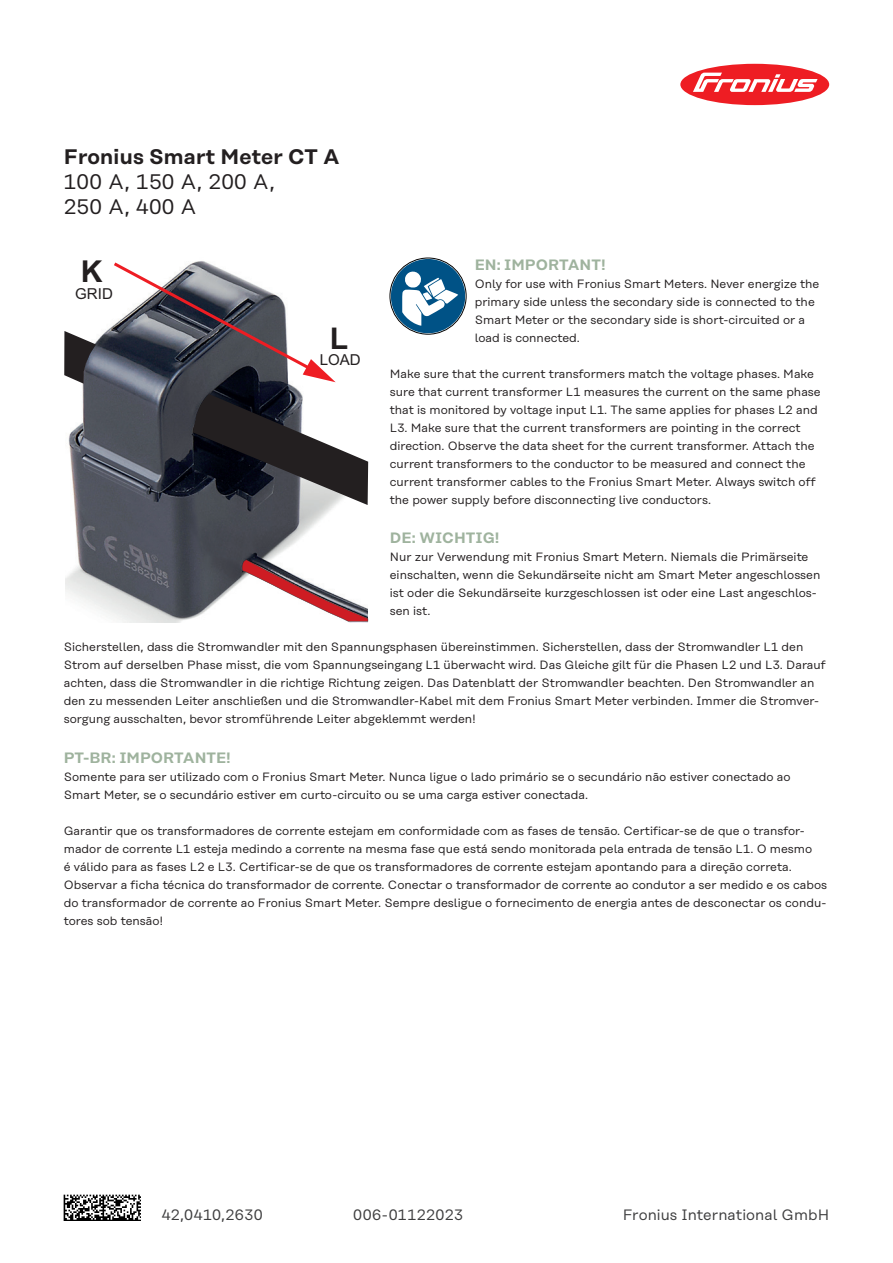
<style>
.page{position:relative;width:893px;height:1263px;background:#fff}
.page>*{position:absolute;margin:0;border:0;box-sizing:border-box;transform-origin:0 0}
.t1{font:700 30.15px "Arial";color:#231f20}
.t2{font:21px "Rational Text";letter-spacing:.01em;color:#231f20}
.t3{font:600 21px "Rational Text";letter-spacing:.01em;color:#231f20}
.t4{font:600 15px "Rational Text";color:#9fb39e}
.Art_Nr__and_Version{font:15px "Rational Text";letter-spacing:.025em;color:#3e3e3f}
.Art_Nr__and_Version-2{font:15px "Rational Text";letter-spacing:.005em;color:#3e3e3f}
.t5{font:15px "Arial";color:#231f20}
.t6{font:12px/18px "Rational Text";color:#231f20}
</style>
<div class="page">
<img style="left:64px;top:1195px;width:76px;height:25px">
<div style="left:680px;top:64px;width:149px;height:41px;background:#ee1d23;border-radius:50%"></div>
<svg style="left:693px;top:73px;width:125px;height:19px"></svg>
<svg style="left:390px;top:259px;width:75px;height:74px"></svg>
<img style="left:66px;top:261px;width:302px;height:361px">
<svg style="left:193px;top:394px;width:175px;height:111px"></svg>
<svg style="left:64px;top:331px;width:32px;height:53px"></svg>
<svg style="left:114px;top:262px;width:222px;height:120px"></svg>
<svg style="left:242px;top:559px;width:126px;height:62px"></svg>
<p class="t3" style="left:64px;top:144px;width:277px">Fronius Smart Meter CT A</p>
<p class="t2" style="left:64px;top:169px;width:213px">100 A, 150 A, 200 A,</p>
<p class="t2" style="left:64px;top:195px;width:134px">250 A, 400 A</p>
<p class="t4" style="left:475px;top:255px;width:132px">EN: IMPORTANT!</p>
<p class="t6" style="left:475px;top:274px;width:346px">Only for use with Fronius Smart Meters. Never energize the primary side unless the secondary side is connected to the Smart Meter or the secondary side is short-circuited or a load is connected.</p>
<p class="t6" style="left:390px;top:364px;width:432px">Make sure that the current transformers match the voltage phases. Make sure that current transformer L1 measures the current on the same phase that is monitored by voltage input L1. The same applies for phases L2 and L3. Make sure that the current transformers are pointing in the correct direction. Observe the data sheet for the current transformer. Attach the current transformers to the conductor to be measured and connect the current transformer cables to the Fronius Smart Meter. Always switch off the power supply before disconnecting live conductors.</p>
<p class="t4" style="left:390px;top:529px;width:111px">DE: WICHTIG!</p>
<p class="t6" style="left:390px;top:548px;width:432px">Nur zur Verwendung mit Fronius Smart Metern. Niemals die Primärseite einschalten, wenn die Sekundärseite nicht am Smart Meter angeschlossen ist oder die Sekundärseite kurzgeschlossen ist oder eine Last angeschlos&shy;sen ist.</p>
<p class="t6" style="left:64px;top:638px;width:764px">Sicherstellen, dass die Stromwandler mit den Spannungsphasen übereinstimmen. Sicherstellen, dass der Stromwandler L1 den Strom auf derselben Phase misst, die vom Spannungseingang L1 überwacht wird. Das Gleiche gilt für die Phasen L2 und L3. Darauf achten, dass die Stromwandler in die richtige Richtung zeigen. Das Datenblatt der Stromwandler beachten. Den Stromwandler an den zu messenden Leiter anschließen und die Stromwandler-Kabel mit dem Fronius Smart Meter verbinden. Immer die Stromver&shy;sorgung ausschalten, bevor stromführende Leiter abgeklemmt werden!</p>
<p class="t4" style="left:64px;top:749px;width:169px">PT-BR: IMPORTANTE!</p>
<p class="t6" style="left:64px;top:767px;width:728px">Somente para ser utilizado com o Fronius Smart Meter. Nunca ligue o lado primário se o secundário não estiver conectado ao<br>Smart Meter, se o secundário estiver em curto-circuito ou se uma carga estiver conectada.</p>
<p class="t6" style="left:64px;top:821px;width:765px">Garantir que os transformadores de corrente estejam em conformidade com as fases de tensão. Certificar-se de que o transfor&shy;mador de corrente L1 esteja medindo a corrente na mesma fase que está sendo monitorada pela entrada de tensão L1. O mesmo<br>é válido para as fases L2 e L3. Certificar-se de que os transformadores de corrente estejam apontando para a direção correta.<br>Observar a ficha técnica do transformador de corrente. Conectar o transformador de corrente ao condutor a ser medido e os cabos do transformador de corrente ao Fronius Smart Meter. Sempre desligue o fornecimento de energia antes de desconectar os condu&shy;tores sob tensão!</p>
<p class="t1" style="left:81px;top:250px;width:23px">K</p>
<p class="t5" style="left:75px;top:283px;width:39px">GRID</p>
<p class="t1" style="left:330px;top:317px;width:20px">L</p>
<p class="t5" style="left:320px;top:349px;width:43px">LOAD</p>
<p class="Art_Nr__and_Version" style="left:162px;top:1207px;width:103px">42,0410,2630</p>
<p class="Art_Nr__and_Version" style="left:353px;top:1207px;width:111px">006-01122023</p>
<p class="Art_Nr__and_Version-2" style="left:623px;top:1207px;width:208px">Fronius International GmbH</p>
</div>
